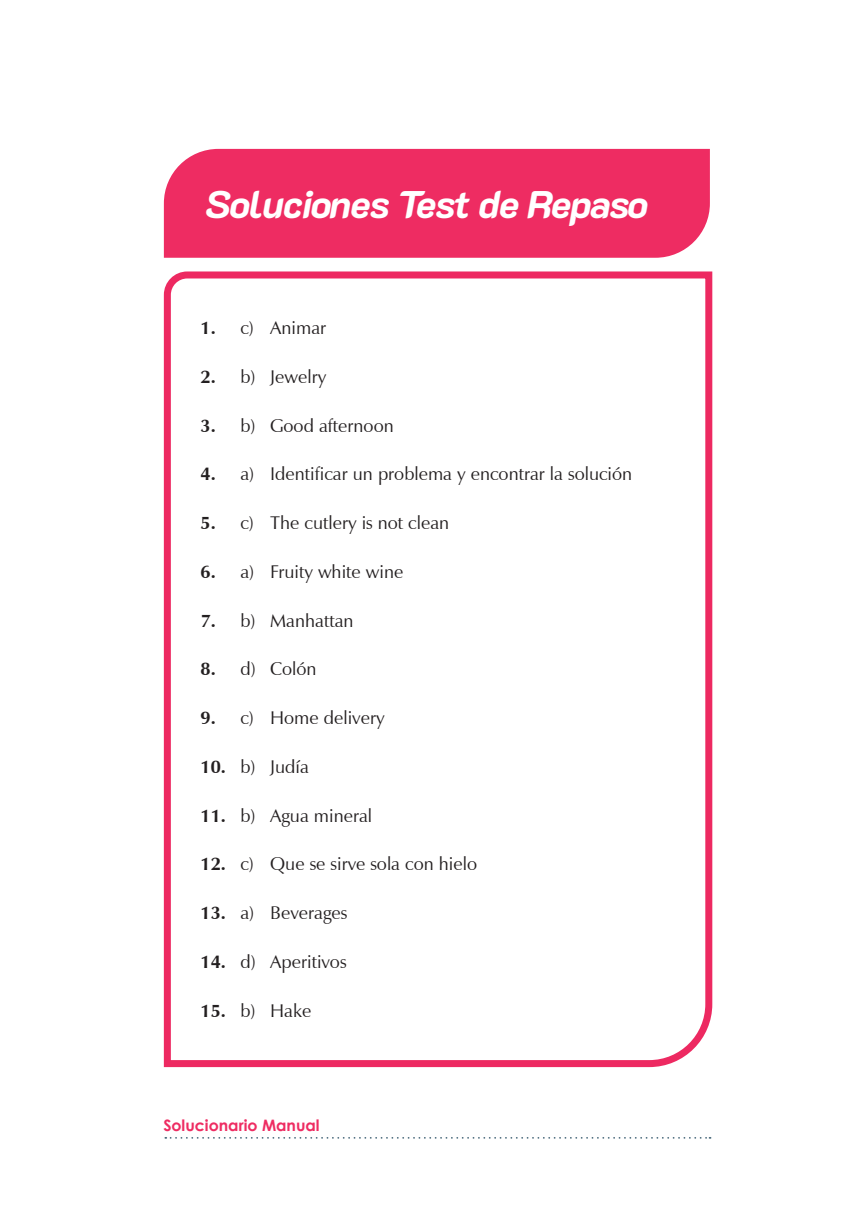
<style>
.page{position:relative;width:844px;height:1216px;background:#fff}
.page>*{position:absolute;margin:0;border:0;box-sizing:border-box;transform-origin:0 0}
.t1{font:italic 800 38.5px "K2 D";letter-spacing:-.03em;color:#fff}
.z_solución{font:18.38px "Zapf Humanist 601 BT";color:#231f20}
.z1{font:700 18.38px "Zapf Humanist 601 BT";color:#231f20}
.t2{font:700 15.75px "Century Gothic";color:#ee2c62}
</style>
<div class="page">
<div style="left:164px;top:149px;width:545px;height:109px;background:#ee2c62"></div>
<svg style="left:163px;top:271px;width:550px;height:797px"></svg>
<svg style="left:165px;top:1137px;width:545px;height:1px"></svg>
<h1 class="t1" style="left:205px;top:182px;width:444px">Soluciones Test de Repaso</h1>
<p class="z1" style="left:200px;top:316px;width:17px">1.</p>
<p class="z_solución" style="left:240px;top:316px;width:87px">c) Animar</p>
<p class="z1" style="left:200px;top:365px;width:17px">2.</p>
<p class="z_solución" style="left:240px;top:365px;width:87px">b) Jewelry</p>
<p class="z1" style="left:200px;top:414px;width:17px">3.</p>
<p class="z_solución" style="left:240px;top:414px;width:155px">b) Good afternoon</p>
<p class="z1" style="left:200px;top:462px;width:17px">4.</p>
<p class="z_solución" style="left:240px;top:462px;width:393px">a) Identificar un problema y encontrar la solución</p>
<p class="z1" style="left:200px;top:511px;width:17px">5.</p>
<p class="z_solución" style="left:240px;top:511px;width:210px">c) The cutlery is not clean</p>
<p class="z1" style="left:200px;top:560px;width:17px">6.</p>
<p class="z_solución" style="left:240px;top:560px;width:164px">a) Fruity white wine</p>
<p class="z1" style="left:200px;top:609px;width:17px">7.</p>
<p class="z_solución" style="left:240px;top:609px;width:115px">b) Manhattan</p>
<p class="z1" style="left:200px;top:657px;width:17px">8.</p>
<p class="z_solución" style="left:240px;top:657px;width:78px">d) Colón</p>
<p class="z1" style="left:200px;top:706px;width:17px">9.</p>
<p class="z_solución" style="left:240px;top:706px;width:146px">c) Home delivery</p>
<p class="z1" style="left:200px;top:755px;width:27px">10.</p>
<p class="z_solución" style="left:240px;top:755px;width:70px">b) Judía</p>
<p class="z1" style="left:200px;top:803px;width:27px">11.</p>
<p class="z_solución" style="left:240px;top:803px;width:133px">b) Agua mineral</p>
<p class="z1" style="left:200px;top:852px;width:27px">12.</p>
<p class="z_solución" style="left:240px;top:852px;width:238px">c) Que se sirve sola con hielo</p>
<p class="z1" style="left:200px;top:901px;width:27px">13.</p>
<p class="z_solución" style="left:240px;top:901px;width:108px">a) Beverages</p>
<p class="z1" style="left:200px;top:950px;width:27px">14.</p>
<p class="z_solución" style="left:240px;top:950px;width:108px">d) Aperitivos</p>
<p class="z1" style="left:200px;top:998px;width:27px">15.</p>
<p class="z_solución" style="left:240px;top:998px;width:72px">b) Hake</p>
<p class="t2" style="left:163px;top:1113px;width:158px">Solucionario Manual</p>
</div>
